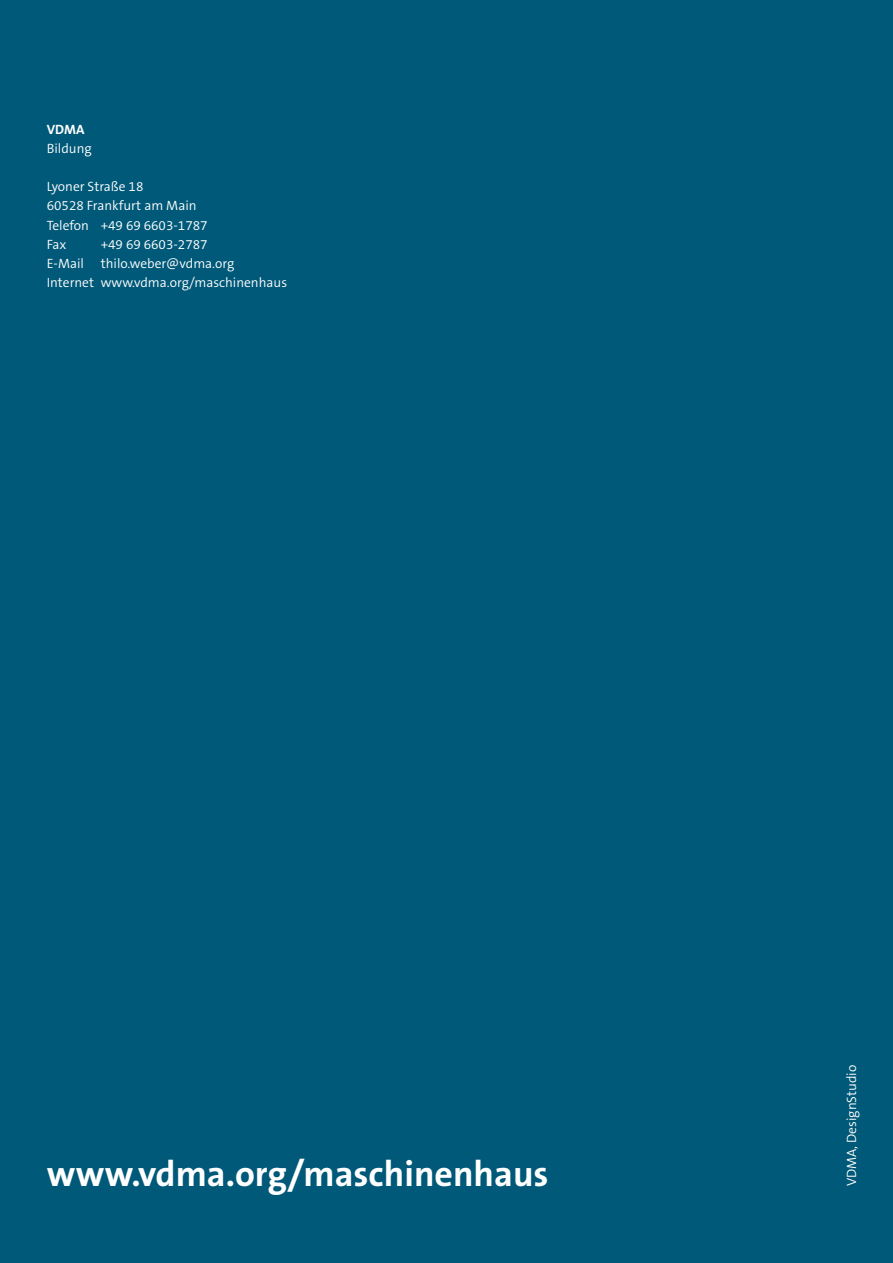
<style>
.page{position:relative;width:893px;height:1263px;background:#005978}
.page>*{position:absolute;margin:0;border:0;box-sizing:border-box;transform-origin:0 0}
.t1{font:700 36px "The Sans B7";color:#fff}
.t2{font:300 13.5px/19.2px "The Sans B4";color:#fff}
.t3{font:700 13.5px "The Sans B7";color:#fff}
</style>
<div class="page">
<p class="t3" style="left:47px;top:122px;width:39px">VDMA</p>
<p class="t2" style="left:47px;top:139px;width:46px">Bildung</p>
<p class="t2" style="left:47px;top:178px;width:162px">Lyoner Straße 18<br>60528 Frankfurt am Main<br>Telefon +49 69 6603-1787<br>Fax</p>
<p class="t2" style="left:47px;top:235px;width:242px;text-indent:54px">+49 69 6603-2787<br>E-Mail thilo.weber@vdma.org<br>Internet www.vdma.org/maschinenhaus</p>
<h1 class="t1" style="left:47px;top:1155px;width:503px">www.vdma.org/maschinenhaus</h1>
<p class="t2" style="left:843px;top:1186px;width:123px;rotate:-90deg">VDMA, DesignStudio</p>
</div>
